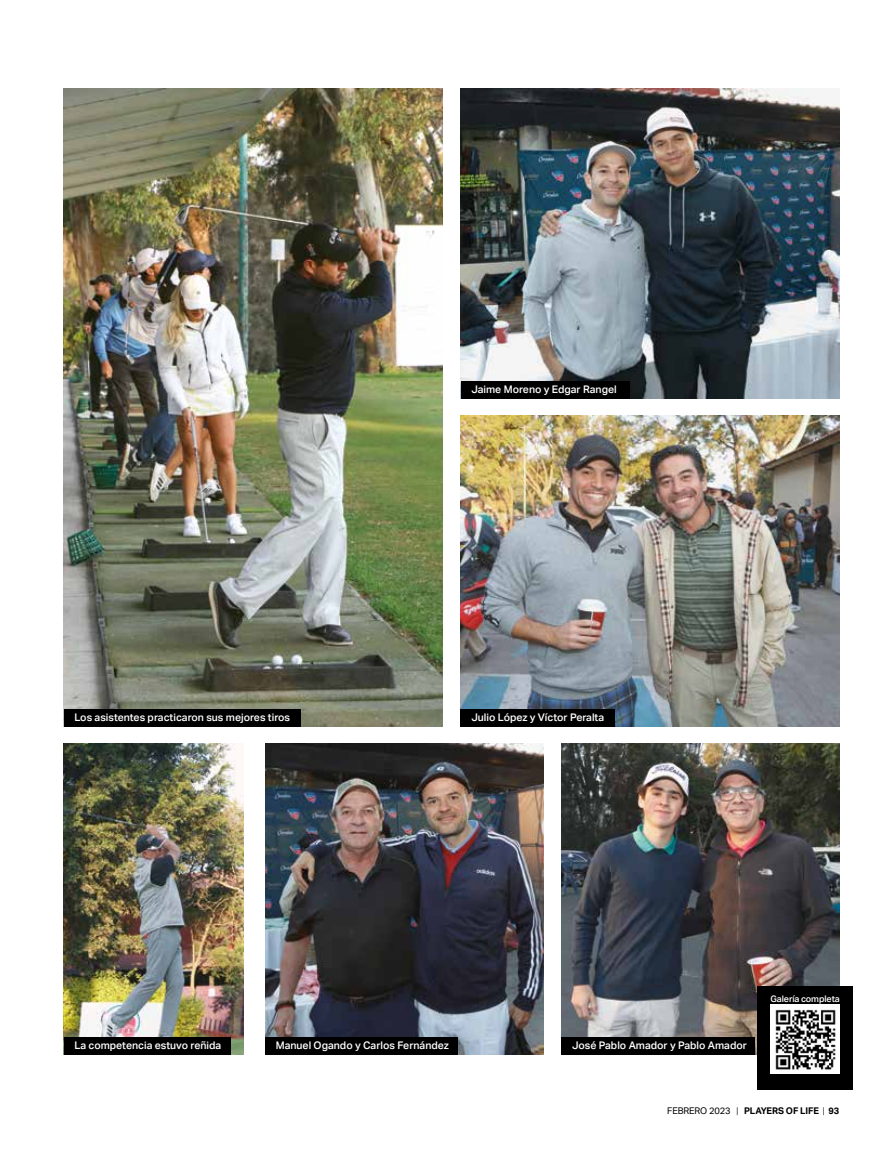
<style>
.page{position:relative;width:893px;height:1149px;background:#fff}
.page>*{position:absolute;margin:0;border:0;box-sizing:border-box;transform-origin:0 0}
.t1{font:500 10.5px "Aktiv Grotesk";color:#fff}
.t2{font:700 9.15px "Aktiv Grotesk";letter-spacing:-.01em;color:#000}
.t3{font:500 9px "Aktiv Grotesk";letter-spacing:-.01em;color:#fff}
.s1{font-weight:400}
.s2{font-weight:300}
</style>
<div class="page">
<img style="left:461px;top:88px;width:379px;height:310px">
<img style="left:64px;top:88px;width:379px;height:638px">
<img style="left:461px;top:415px;width:379px;height:311px">
<img style="left:64px;top:743px;width:180px;height:311px">
<img style="left:561px;top:743px;width:279px;height:310px">
<div style="left:461px;top:381px;width:168px;height:17px;background:#000"></div>
<div style="left:64px;top:709px;width:236px;height:17px;background:#000"></div>
<div style="left:461px;top:709px;width:154px;height:17px;background:#000"></div>
<div style="left:64px;top:1036px;width:166px;height:18px;background:#000"></div>
<div style="left:561px;top:1036px;width:194px;height:18px;background:#000"></div>
<img style="left:265px;top:743px;width:278px;height:311px">
<div style="left:265px;top:1036px;width:193px;height:18px;background:#000"></div>
<div style="left:757px;top:986px;width:96px;height:103px;background:#000"></div>
<img style="left:771px;top:1004px;width:69px;height:69px">
<p class="t1" style="left:471px;top:383px;width:147px">Jaime Moreno y Edgar Rangel</p>
<p class="t1" style="left:74px;top:711px;width:217px">Los asistentes practicaron sus mejores tiros</p>
<p class="t1" style="left:471px;top:711px;width:134px">Julio López y Víctor Peralta</p>
<p class="t1" style="left:74px;top:1038px;width:148px">La competencia estuvo reñida</p>
<p class="t1" style="left:276px;top:1038px;width:175px">Manuel Ogando y Carlos Fernández</p>
<p class="t1" style="left:572px;top:1038px;width:176px">José Pablo Amador y Pablo Amador</p>
<p class="t3" style="left:770px;top:992px;width:71px">Galería completa</p>
<p class="t2" style="left:667px;top:1105px;width:174px"><span class="s1">FEBRERO 2023</span> <span class="s2">|</span> PLAYERS OF LIFE <span class="s2">|</span> 93</p>
</div>
